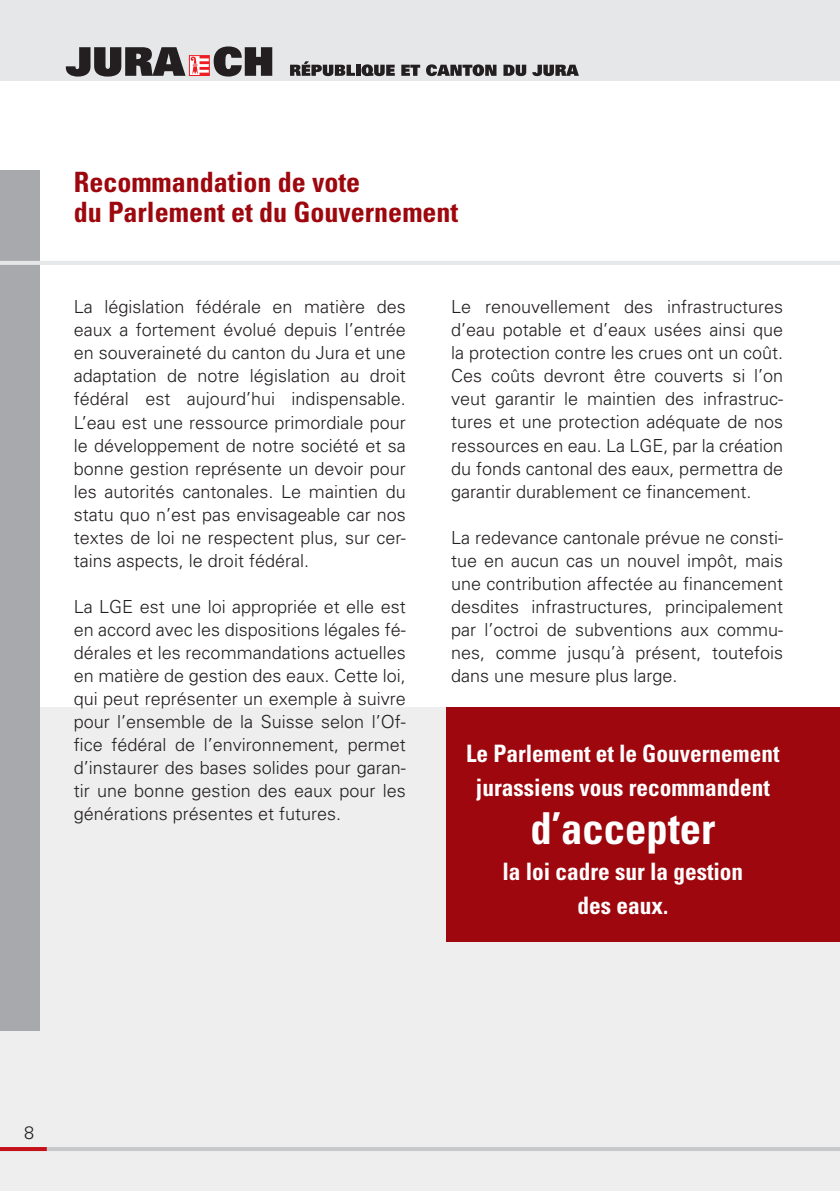
<style>
.page{position:relative;width:840px;height:1191px;background:#fff}
.page>*{position:absolute;margin:0;border:0;box-sizing:border-box;transform-origin:0 0}
.t1{font:700 condensed 44px "Univers";color:#fff}
.t2{font:700 condensed 28px/30px "Univers";color:#9d070d}
.t3{font:700 condensed 24px/34px "Univers";color:#fff;text-align:center}
.t4{font:300 18px/23px "Univers";color:#231f20;text-align:justify}
</style>
<div class="page">
<div style="left:0;top:707px;width:839px;height:484px;background:#eeeeef"></div>
<div style="left:0;top:0;width:839px;height:81px;background:#e6e7e9"></div>
<svg style="left:66px;top:46px;width:206px;height:31px"></svg>
<svg style="left:290px;top:61px;width:65px;height:15px"></svg>
<hr style="left:356px;top:65px;width:4px;height:11px;background:#231f20">
<svg style="left:361px;top:64px;width:33px;height:12px"></svg>
<svg style="left:401px;top:64px;width:95px;height:12px"></svg>
<svg style="left:503px;top:65px;width:23px;height:11px"></svg>
<svg style="left:532px;top:65px;width:46px;height:11px"></svg>
<hr style="left:0;top:1147px;width:839px;height:4px;background:#c7c8ca">
<hr style="left:0;top:1147px;width:47px;height:4px;background:#c4121a">
<div style="left:0;top:170px;width:40px;height:860px;background:#a8a9ad"></div>
<hr style="left:0;top:261px;width:839px;height:4px;background:#e6e7e9">
<div style="left:446px;top:707px;width:393px;height:234px;background:#9d070d"></div>
<h2 class="t2" style="left:74px;top:167px;width:386px">Recommandation de vote<br>du Parlement et du Gouvernement</h2>
<p class="t4" style="left:74px;top:295px;width:333px">La législation fédérale en matière des eaux a fortement évolué depuis l’entrée en souveraineté du canton du Jura et une adaptation de notre législation au droit fédéral est aujourd’hui indispensable.<br>L’eau est une ressource primordiale pour le développement de notre société et sa bonne gestion représente un devoir pour les autorités cantonales. Le maintien du statu quo n’est pas envisageable car nos textes de loi ne respectent plus, sur cer&shy;tains aspects, le droit fédéral.</p>
<p class="t4" style="left:74px;top:594px;width:333px">La LGE est une loi appropriée et elle est en accord avec les dispositions légales fé&shy;dérales et les recommandations actuelles en matière de gestion des eaux. Cette loi, qui peut représenter un exemple à suivre pour l’ensemble de la Suisse selon l’Of&shy;fice fédéral de l’environnement, permet d’instaurer des bases solides pour garan&shy;tir une bonne gestion des eaux pour les générations présentes et futures.</p>
<p class="t4" style="left:451px;top:295px;width:333px">Le renouvellement des infrastructures d’eau potable et d’eaux usées ainsi que la protection contre les crues ont un coût.<br>Ces coûts devront être couverts si l’on veut garantir le maintien des infrastruc&shy;tures et une protection adéquate de nos ressources en eau. La LGE, par la création du fonds cantonal des eaux, permettra de garantir durablement ce financement.</p>
<p class="t4" style="left:451px;top:525px;width:333px">La redevance cantonale prévue ne consti&shy;tue en aucun cas un nouvel impôt, mais une contribution affectée au financement desdites infrastructures, principalement par l’octroi de subventions aux commu&shy;nes, comme jusqu’à présent, toutefois dans une mesure plus large.</p>
<h3 class="t3" style="left:466px;top:736px;width:314px">Le Parlement et le Gouvernement jurassiens vous recommandent</h3>
<h1 class="t1" style="left:530px;top:801px;width:186px">d’accepter</h1>
<h3 class="t3" style="left:502px;top:854px;width:242px">la loi cadre sur la gestion des eaux.</h3>
</div>
